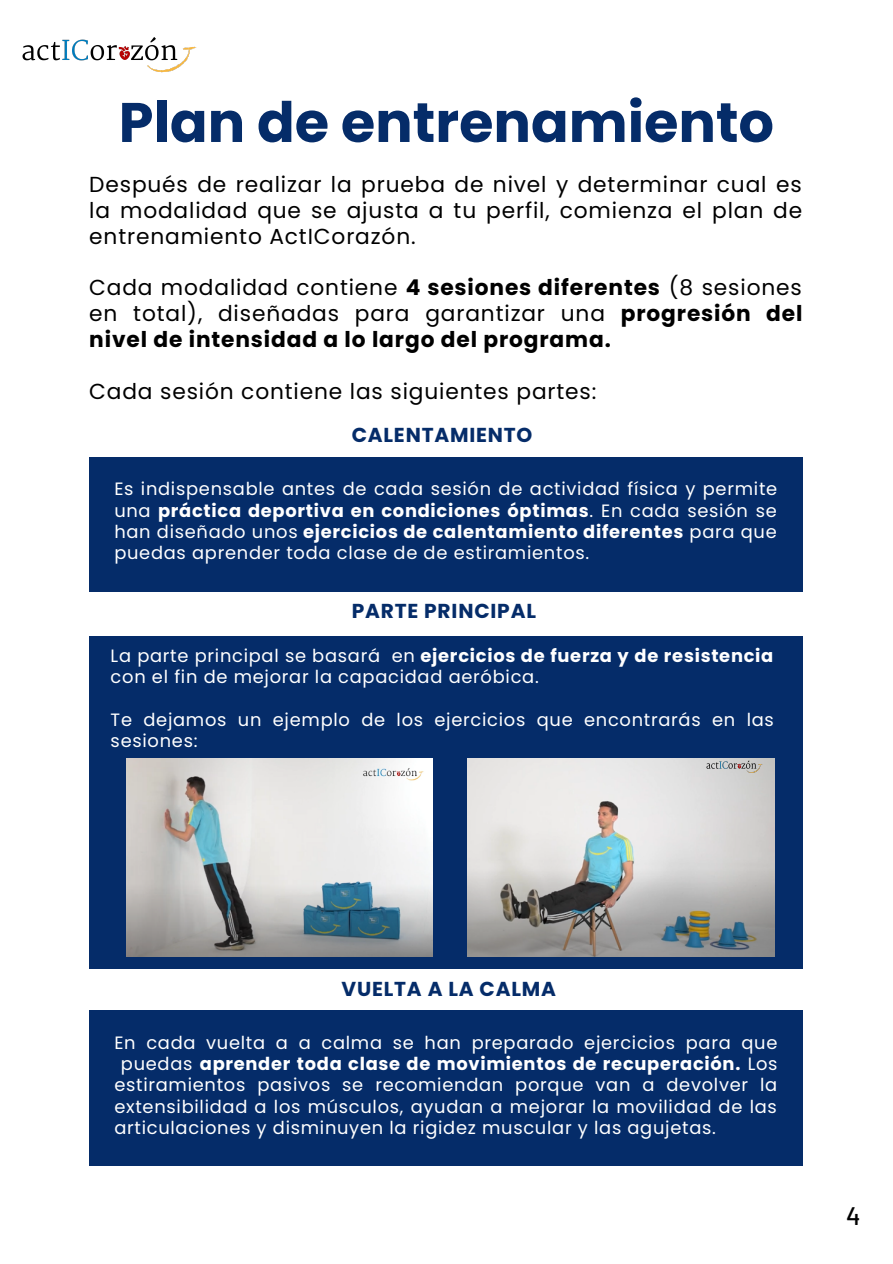
<style>
.page{position:relative;width:893px;height:1264px;background:#fff}
.page>*{position:absolute;margin:0;border:0;box-sizing:border-box;transform-origin:0 0}
.t1{font:700 55.65px "Poppins";color:#052c69}
.t2{font:500 25.35px "Barlow";color:#000}
.t3{font:21.75px/25.8px "Poppins";letter-spacing:.04em;color:#000;text-align:justify}
.t4{font:700 21.75px/25.8px "Poppins";letter-spacing:.04em;color:#000;text-align:justify}
.t5{font:700 20.1px "Poppins";letter-spacing:.04em;color:#052c69}
.t6{font:17.85px/21.3px "Poppins";letter-spacing:.04em;color:#fff}
.t7{font:700 17.85px "Poppins";letter-spacing:.04em;color:#fff}
.s1{font-weight:400}
.s2{font-weight:700}
</style>
<div class="page">
<img style="left:22px;top:37px;width:175px;height:36px">
<div style="left:89px;top:457px;width:714px;height:134px;background:#052c69"></div>
<div style="left:89px;top:636px;width:714px;height:332px;background:#052c69"></div>
<div style="left:89px;top:1010px;width:714px;height:155px;background:#052c69"></div>
<img style="left:127px;top:758px;width:305px;height:198px">
<img style="left:467px;top:758px;width:307px;height:198px">
<img style="left:706px;top:758px;width:57px;height:14px">
<p class="t1" style="left:119px;top:83px;width:656px">Plan de entrenamiento</p>
<p class="t3" style="left:89px;top:171px;width:714px">Después de realizar la prueba de nivel y determinar cual es la modalidad que se ajusta a tu perfil, comienza el plan de entrenamiento ActICorazón.</p>
<p class="t4" style="left:89px;top:275px;width:714px"><span class="s1">Cada modalidad contiene</span> 4 sesiones diferentes <span class="s1">(8 sesiones en total), diseñadas para garantizar una</span> progresión del nivel de intensidad a lo largo del programa.</p>
<p class="t3" style="left:89px;top:378px;width:508px">Cada sesión contiene las siguientes partes:</p>
<p class="t5" style="left:351px;top:420px;width:182px">CALENTAMIENTO</p>
<p class="t6" style="left:114px;top:478px;width:664px;text-align:justify">Es indispensable antes de cada sesión de actividad física y permite una <span class="s2">práctica deportiva en condiciones óptimas</span>. En cada sesión se han diseñado unos <span class="s2">ejercicios de calentamiento diferentes</span> para que puedas aprender toda clase de de estiramientos.</p>
<p class="t5" style="left:351px;top:597px;width:186px">PARTE PRINCIPAL</p>
<p class="t6" style="left:111px;top:644px;width:664px">La parte principal se basará en <span class="s2">ejercicios de fuerza y de resistencia </span>con el fin de mejorar la capacidad aeróbica.</p>
<p class="t6" style="left:111px;top:708px;width:664px">Te dejamos un ejemplo de los ejercicios que encontrarás en las sesiones:</p>
<p class="t5" style="left:341px;top:975px;width:216px">VUELTA A LA CALMA</p>
<p class="t6" style="left:114px;top:1031px;width:664px">En cada vuelta a a calma se han preparado ejercicios para que</p>
<p class="t7" style="left:121px;top:1051px;width:658px"><span class="s1">puedas</span> aprender toda clase de movimientos de recuperación. <span class="s1">Los</span></p>
<p class="t6" style="left:114px;top:1074px;width:664px">estiramientos pasivos se recomiendan porque van a devolver la</p>
<p class="t6" style="left:114px;top:1095px;width:664px">extensibilidad a los músculos, ayudan a mejorar la movilidad de las</p>
<p class="t6" style="left:114px;top:1117px;width:603px">articulaciones y disminuyen la rigidez muscular y las agujetas.</p>
<p class="t2" style="left:846px;top:1199px;width:16px">4</p>
</div>
